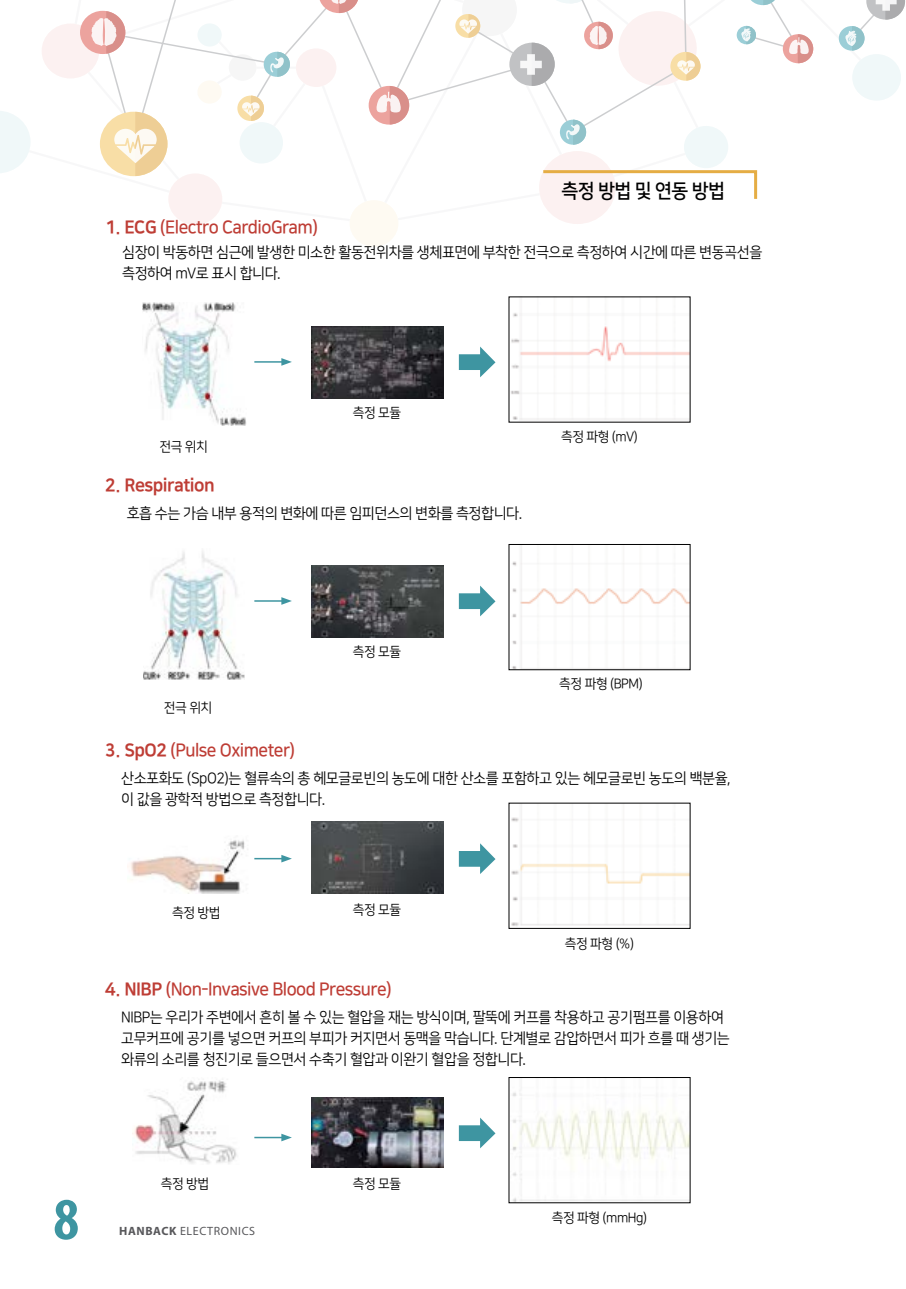
<style>
.page{position:relative;width:906px;height:1289px;background:#fff}
.page>*{position:absolute;margin:0;border:0;box-sizing:border-box;transform-origin:0 0}
.t1{font:700 condensed 60px "Myriad Pro";color:#3e95a1}
.t2{font:19.5px "Nanum Square OTFB";letter-spacing:-.03em;color:#000;scale:.95 1}
.t3{font:18px "Nanum Square OTFB";letter-spacing:-.03em;color:#be3d35;scale:.95 1}
.t4{font:18px "Nanum Square OTFEB";letter-spacing:-.03em;color:#be3d35;scale:.95 1}
.t5{font:15px/21px "Nanum Square OTFR";letter-spacing:-.03em;color:#000;scale:.95 1}
.t6{font:13.5px "Nanum Square OTFR";letter-spacing:-.03em;color:#000;scale:.95 1}
.t7{font:12px "Myriad Pro";letter-spacing:.05em;color:#58585b}
.s1{font-family:"Nanum Square OTFEB"}
.s2{font-weight:700}
</style>
<div class="page">
<div style="left:168px;top:173px;width:54px;height:52px;background:#fcf1f1;border-radius:50%"></div>
<div style="left:349px;top:200px;width:49px;height:47px;background:#fefaf2;border-radius:50%"></div>
<svg style="left:0;top:0;width:905px;height:221px"></svg>
<img style="left:311px;top:326px;width:132px;height:73px">
<svg style="left:459px;top:346px;width:36px;height:31px"></svg>
<hr style="left:254px;top:361px;width:30px;height:1px;background:#3e95a1">
<svg style="left:281px;top:358px;width:11px;height:8px"></svg>
<img style="left:511px;top:313px;width:177px;height:107px">
<img style="left:512px;top:546px;width:176px;height:122px">
<img style="left:511px;top:805px;width:177px;height:121px">
<img style="left:512px;top:1087px;width:176px;height:113px">
<img style="left:311px;top:565px;width:132px;height:72px">
<svg style="left:459px;top:585px;width:36px;height:31px"></svg>
<hr style="left:254px;top:600px;width:30px;height:1px;background:#3e95a1">
<svg style="left:281px;top:597px;width:11px;height:8px"></svg>
<div style="left:509px;top:544px;width:181px;height:126px;border:1px solid #000"></div>
<svg style="left:459px;top:843px;width:36px;height:31px"></svg>
<hr style="left:254px;top:857px;width:30px;height:2px;background:#3e95a1">
<svg style="left:281px;top:855px;width:11px;height:7px"></svg>
<img style="left:128px;top:840px;width:117px;height:53px">
<img style="left:311px;top:1097px;width:132px;height:69px">
<svg style="left:459px;top:1117px;width:36px;height:31px"></svg>
<img style="left:132px;top:1080px;width:105px;height:84px">
<hr style="left:254px;top:1136px;width:30px;height:2px;background:#3e95a1">
<svg style="left:281px;top:1133px;width:11px;height:8px"></svg>
<img style="left:311px;top:821px;width:132px;height:72px">
<img style="left:142px;top:302px;width:104px;height:124px">
<img style="left:143px;top:551px;width:102px;height:128px">
<h2 class="t2" style="left:561px;top:181px;width:174px">측정 방법 및 연동 방법</h2>
<p class="t3" style="left:105px;top:217px;width:226px"><span class="s1">1. ECG</span> (Electro CardioGram)</p>
<p class="t5" style="left:122px;top:242px;width:675px">심장이 박동하면 심근에 발생한 미소한 활동전위차를 생체표면에 부착한 전극으로 측정하여 시간에 따른 변동곡선을 측정하여 mV로 표시 합니다.</p>
<p class="t6" style="left:353px;top:406px;width:52px">측정 모듈</p>
<p class="t6" style="left:159px;top:439px;width:52px">전극 위치</p>
<p class="t4" style="left:105px;top:475px;width:117px">2. Respiration</p>
<p class="t5" style="left:127px;top:502px;width:418px">호흡 수는 가슴 내부 용적의 변화에 따른 임피던스의 변화를 측정합니다.</p>
<p class="t6" style="left:561px;top:429px;width:82px">측정 파형 (mV)</p>
<p class="t6" style="left:353px;top:644px;width:52px">측정 모듈</p>
<p class="t6" style="left:559px;top:676px;width:89px">측정 파형 (BPM)</p>
<p class="t6" style="left:164px;top:700px;width:52px">전극 위치</p>
<p class="t3" style="left:105px;top:741px;width:202px"><span class="s1">3. SpO2</span> (Pulse Oximeter)</p>
<p class="t5" style="left:121px;top:768px;width:643px">산소포화도 (SpO2)는 혈류속의 총 헤모글로빈의 농도에 대한 산소를 포함하고 있는 헤모글로빈 농도의 백분율, 이 값을 광학적 방법으로 측정합니다.</p>
<p class="t6" style="left:172px;top:906px;width:52px">측정 방법</p>
<p class="t6" style="left:353px;top:902px;width:52px">측정 모듈</p>
<p class="t6" style="left:565px;top:936px;width:74px">측정 파형 (%)</p>
<p class="t3" style="left:105px;top:980px;width:303px"><span class="s1">4. NIBP</span> (Non-Invasive Blood Pressure)</p>
<p class="t5" style="left:121px;top:1007px;width:642px">NIBP는 우리가 주변에서 흔히 볼 수 있는 혈압을 재는 방식이며, 팔뚝에 커프를 착용하고 공기펌프를 이용하여 고무커프에 공기를 넣으면 커프의 부피가 커지면서 동맥을 막습니다. 단계별로 감압하면서 피가 흐를 때 생기는 와류의 소리를 청진기로 들으면서 수축기 혈압과 이완기 혈압을 정합니다.</p>
<h1 class="t1" style="left:53px;top:1181px;width:27px">8</h1>
<p class="t6" style="left:161px;top:1176px;width:52px">측정 방법</p>
<p class="t7" style="left:119px;top:1223px;width:138px"><span class="s2">HANBACK</span> ELECTRONICS</p>
<p class="t6" style="left:353px;top:1176px;width:52px">측정 모듈</p>
<p class="t6" style="left:552px;top:1210px;width:102px">측정 파형 (mmHg)</p>
</div>
